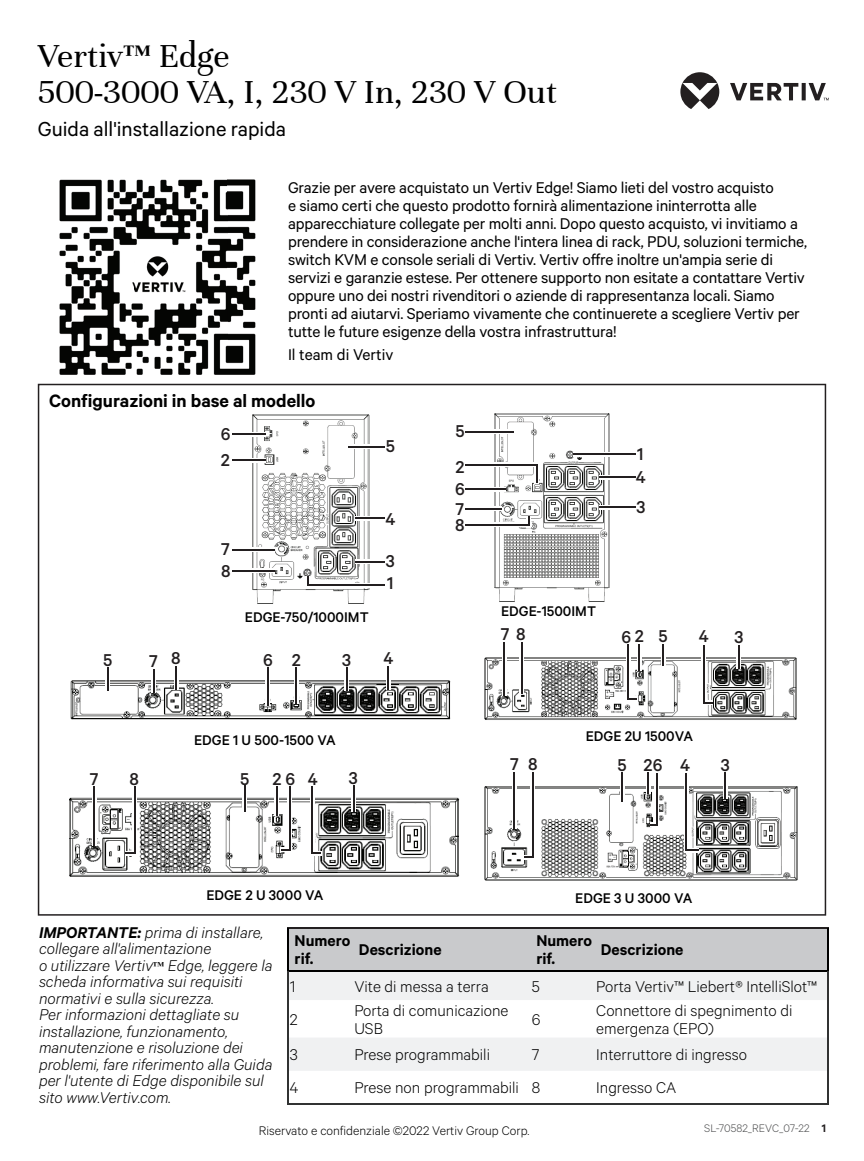
<style>
.page{position:relative;width:864px;height:1161px;background:#fff}
.page>*{position:absolute;margin:0;border:0;box-sizing:border-box;transform-origin:0 0}
.t1{font:36px/36px "Unna";color:#000}
.t2{font:19.5px "Calibre";color:#000}
.t3{font:600 17.25px "Calibre";color:#000}
.t4{font:500 16.5px/26px "Calibre";letter-spacing:.24em;color:#231f20}
.t5{font:15px/18px "Calibre";letter-spacing:-.01em;color:#000}
.t6{font:italic 300 15px/16.5px "Calibre";color:#000}
.t7{font:300 15px/18px "Calibre";color:#000}
.t8{font:600 15px/18px "Calibre";color:#000}
.t9{font:500 13.5px "Calibre";color:#000}
.t10{font:300 12px "Calibre";color:#000}
.t11{font:300 10.5px "Calibre";color:#4b4c4d}
.s1{font-weight:600}
.s2{font-family:"Unna";font-weight:400;font-style:normal}
.s3{font-weight:600;color:#231f20}
</style>
<div class="page">
<img style="left:41px;top:179px;width:233px;height:205px">
<div style="left:289px;top:1038px;width:538px;height:33px;background:#f0f1f2"></div>
<hr style="left:287px;top:927px;width:65px;height:1px;background:#231f20">
<hr style="left:352px;top:927px;width:178px;height:1px;background:#231f20">
<hr style="left:530px;top:927px;width:64px;height:1px;background:#231f20">
<hr style="left:594px;top:927px;width:234px;height:1px;background:#231f20">
<hr style="left:287px;top:928px;width:2px;height:42px;background:#000">
<hr style="left:287px;top:970px;width:65px;height:1px;background:#000">
<hr style="left:287px;top:971px;width:2px;height:29px;background:#313232">
<svg style="left:289px;top:928px;width:539px;height:72px"></svg>
<hr style="left:287px;top:1000px;width:2px;height:37px;background:#313232">
<hr style="left:827px;top:1000px;width:1px;height:37px;background:#313232">
<hr style="left:287px;top:1037px;width:2px;height:34px;background:#313232">
<hr style="left:827px;top:1037px;width:1px;height:34px;background:#313232">
<hr style="left:287px;top:1071px;width:2px;height:32px;background:#313232">
<hr style="left:827px;top:1071px;width:1px;height:32px;background:#313232">
<hr style="left:287px;top:1103px;width:65px;height:1px;background:#313232">
<hr style="left:352px;top:1103px;width:178px;height:1px;background:#313232">
<hr style="left:530px;top:1103px;width:64px;height:1px;background:#313232">
<hr style="left:594px;top:1103px;width:234px;height:1px;background:#313232">
<svg style="left:38px;top:384px;width:788px;height:532px"></svg>
<svg style="left:680px;top:72px;width:149px;height:37px"></svg>
<h1 class="t1" style="left:38px;top:38px;width:521px">Vertiv™ Edge<br>500-3000 VA, I, 230 V In, 230 V Out</h1>
<h2 class="t2" style="left:38px;top:116px;width:250px">Guida all'installazione rapida</h2>
<p class="t5" style="left:288px;top:178px;width:521px">Grazie per avere acquistato un Vertiv Edge! Siamo lieti del vostro acquisto<br>e siamo certi che questo prodotto fornirà alimentazione ininterrotta alle apparecchiature collegate per molti anni. Dopo questo acquisto, vi invitiamo a prendere in considerazione anche l'intera linea di rack, PDU, soluzioni termiche, switch KVM e console seriali di Vertiv. Vertiv offre inoltre un'ampia serie di servizi e garanzie estese. Per ottenere supporto non esitate a contattare Vertiv oppure uno dei nostri rivenditori o aziende di rappresentanza locali. Siamo pronti ad aiutarvi. Speriamo vivamente che continuerete a scegliere Vertiv per tutte le future esigenze della vostra infrastruttura!</p>
<p class="t5" style="left:288px;top:345px;width:107px">Il team di Vertiv</p>
<p class="t3" style="left:49px;top:389px;width:268px">Configurazioni in base al modello</p>
<p class="t4" style="left:221px;top:420px;width:11px">6<br>2</p>
<p class="t4" style="left:386px;top:433px;width:11px">5</p>
<p class="t4" style="left:221px;top:538px;width:11px;line-height:21.6px">7<br>8</p>
<p class="t9" style="left:245px;top:608px;width:125px">EDGE-750/1000IMT</p>
<p class="t4" style="left:385px;top:505px;width:11px">4</p>
<p class="t4" style="left:386px;top:548px;width:10px">3</p>
<p class="t4" style="left:387px;top:570px;width:8px">1</p>
<p class="t4" style="left:103px;top:646px;width:11px">5</p>
<p class="t4" style="left:149px;top:646px;width:33px">7 8</p>
<p class="t4" style="left:263px;top:646px;width:39px">6 2</p>
<p class="t4" style="left:342px;top:646px;width:10px">3</p>
<p class="t4" style="left:383px;top:645px;width:11px">4</p>
<p class="t4" style="left:455px;top:413px;width:11px;line-height:35.4px">5<br>2</p>
<p class="t4" style="left:455px;top:479px;width:11px;line-height:19.5px">6<br>7</p>
<p class="t4" style="left:455px;top:511px;width:11px">8</p>
<p class="t4" style="left:637px;top:440px;width:8px">1</p>
<p class="t4" style="left:636px;top:463px;width:11px">4</p>
<p class="t9" style="left:501px;top:602px;width:96px">EDGE-1500IMT</p>
<p class="t4" style="left:636px;top:493px;width:10px">3</p>
<p class="t4" style="left:501px;top:621px;width:26px">7 8</p>
<p class="t4" style="left:622px;top:623px;width:48px">62 5</p>
<p class="t4" style="left:699px;top:622px;width:11px">4</p>
<p class="t4" style="left:734px;top:623px;width:10px">3</p>
<p class="t9" style="left:194px;top:731px;width:143px">EDGE 1 U 500-1500 VA</p>
<p class="t9" style="left:586px;top:727px;width:109px">EDGE 2U 1500VA</p>
<p class="t4" style="left:90px;top:765px;width:10px">7</p>
<p class="t4" style="left:129px;top:765px;width:11px">8</p>
<p class="t4" style="left:240px;top:765px;width:11px">5</p>
<p class="t4" style="left:272px;top:765px;width:47px">26 4</p>
<p class="t4" style="left:349px;top:764px;width:10px">3</p>
<p class="t4" style="left:510px;top:751px;width:29px">7 8</p>
<p class="t4" style="left:617px;top:751px;width:74px">5264</p>
<p class="t4" style="left:721px;top:751px;width:10px">3</p>
<p class="t9" style="left:206px;top:886px;width:119px">EDGE 2 U 3000 VA</p>
<p class="t9" style="left:575px;top:889px;width:119px">EDGE 3 U 3000 VA</p>
<p class="t6" style="left:39px;top:924px;width:235px"><span class="s1">IMPORTANTE:</span> prima di installare, collegare all'alimentazione<br>o utilizzare Vertiv<span class="s2">™</span> Edge, leggere la scheda informativa sui requisiti normativi e sulla sicurezza.<br>Per informazioni dettagliate su installazione, funzionamento, manutenzione e risoluzione dei problemi, fare riferimento alla Guida per l'utente di Edge disponibile sul sito www.Vertiv.com.</p>
<p class="t8" style="left:295px;top:931px;width:57px">Numero rif.</p>
<p class="t8" style="left:359px;top:940px;width:84px">Descrizione</p>
<p class="t8" style="left:536px;top:931px;width:57px">Numero rif.</p>
<p class="t8" style="left:601px;top:940px;width:84px">Descrizione</p>
<p class="t7" style="left:290px;top:976px;width:7px">1</p>
<p class="t7" style="left:354px;top:976px;width:136px">Vite di messa a terra</p>
<p class="t7" style="left:532px;top:976px;width:10px">5</p>
<p class="t7" style="left:596px;top:976px;width:223px">Porta Vertiv™ Liebert® IntelliSlot™</p>
<p class="t7" style="left:290px;top:1009px;width:9px">2</p>
<p class="t7" style="left:354px;top:1000px;width:156px">Porta di comunicazione<br>USB</p>
<p class="t7" style="left:532px;top:1009px;width:10px">6</p>
<p class="t7" style="left:596px;top:1000px;width:198px">Connettore di spegnimento di emergenza (EPO)</p>
<p class="t7" style="left:290px;top:1045px;width:9px">3</p>
<p class="t7" style="left:354px;top:1045px;width:137px">Prese programmabili</p>
<p class="t7" style="left:532px;top:1045px;width:9px">7</p>
<p class="t7" style="left:596px;top:1045px;width:152px">Interruttore di ingresso</p>
<p class="t7" style="left:290px;top:1078px;width:10px">4</p>
<p class="t7" style="left:354px;top:1078px;width:187px">Prese non programmabili 8</p>
<p class="t7" style="left:596px;top:1078px;width:81px">Ingresso CA</p>
<p class="t10" style="left:259px;top:1123px;width:272px">Riservato e confidenziale ©2022 Vertiv Group Corp.</p>
<p class="t11" style="left:704px;top:1122px;width:123px">SL-70582_REVC_07-22 <span class="s3">1</span></p>
</div>
